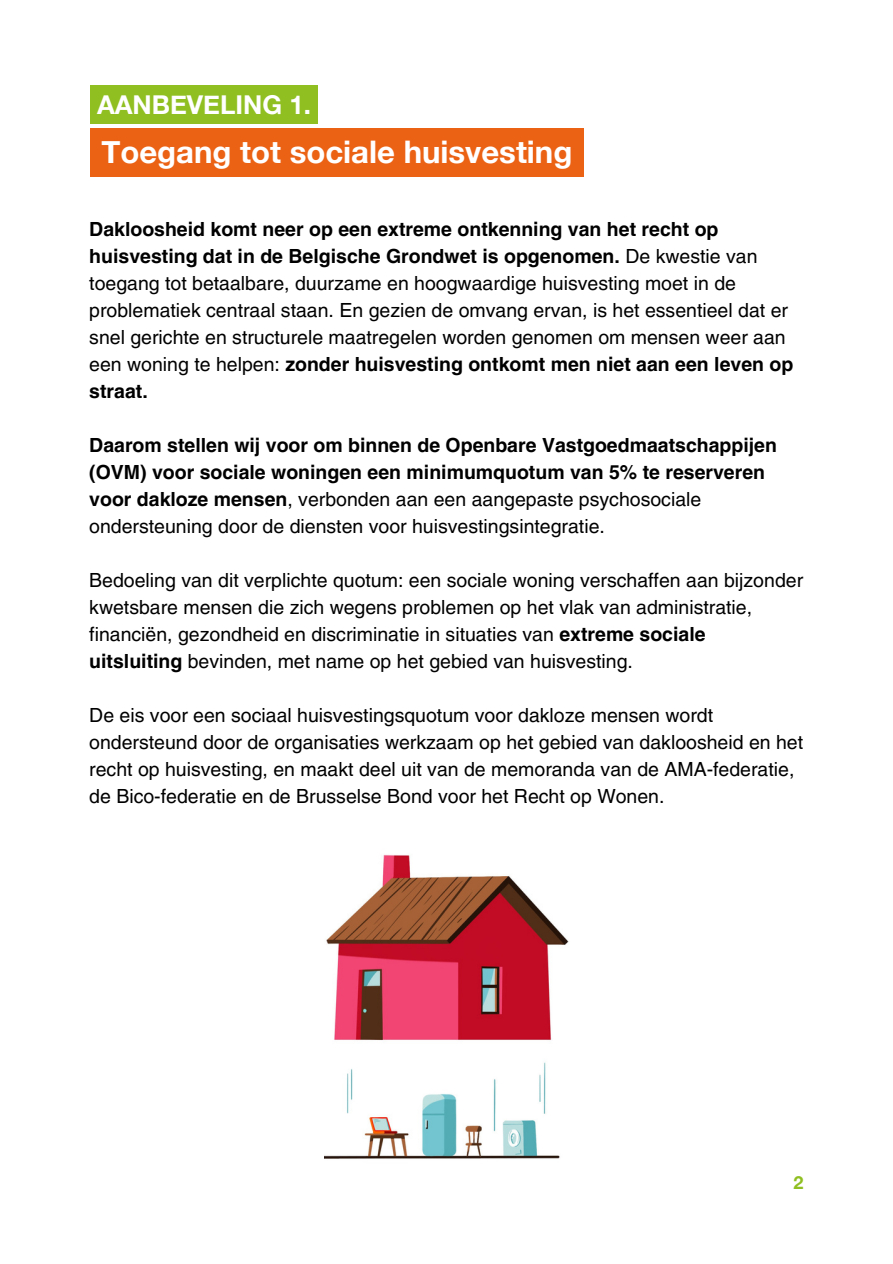
<style>
.page{position:relative;width:893px;height:1264px;background:#fff}
.page>*{position:absolute;margin:0;border:0;box-sizing:border-box;transform-origin:0 0}
.t1{font:700 31.05px "Helvetica Neue";color:#fff}
.t2{font:700 25.95px "Helvetica Neue";color:#fff}
.t3{font:19.5px/27px "Helvetica LT Pro";color:#000}
.t4{font:700 19.5px/27px "Helvetica LT Pro";color:#000}
.t5{font:700 18px "Helvetica Neue";color:#8fbf21}
.s1{font-weight:700}
.s2{font-weight:400}
</style>
<div class="page">
<img style="left:324px;top:854px;width:245px;height:305px">
<div style="left:90px;top:128px;width:493px;height:48px;background:#eb6215"></div>
<div style="left:90px;top:85px;width:228px;height:39px;background:#8fbf21"></div>
<p class="t2" style="left:97px;top:88px;width:215px">AANBEVELING 1.</p>
<p class="t1" style="left:101px;top:133px;width:472px">Toegang tot sociale huisvesting</p>
<p class="t3" style="left:89px;top:217px;width:705px"><span class="s1">Dakloosheid komt neer op een extreme ontkenning van het recht op huisvesting dat in de Belgische Grondwet is opgenomen.</span> De kwestie van toegang tot betaalbare, duurzame en hoogwaardige huisvesting moet in de problematiek centraal staan. En gezien de omvang ervan, is het essentieel dat er snel gerichte en structurele maatregelen worden genomen om mensen weer aan een woning te helpen: <span class="s1">zonder huisvesting ontkomt men niet aan een leven op straat.</span></p>
<p class="t4" style="left:89px;top:433px;width:689px">Daarom stellen wij voor om binnen de Openbare Vastgoedmaatschappijen (OVM) voor sociale woningen een minimumquotum van 5% te reserveren voor dakloze mensen<span class="s2">, verbonden aan een aangepaste psychosociale ondersteuning door de diensten voor huisvestingsintegratie.</span></p>
<p class="t3" style="left:89px;top:568px;width:715px">Bedoeling van dit verplichte quotum: een sociale woning verschaffen aan bijzonder kwetsbare mensen die zich wegens problemen op het vlak van administratie, financiën, gezondheid en discriminatie in situaties van <span class="s1">extreme sociale uitsluiting</span> bevinden, met name op het gebied van huisvesting.</p>
<p class="t3" style="left:89px;top:703px;width:715px">De eis voor een sociaal huisvestingsquotum voor dakloze mensen wordt ondersteund door de organisaties werkzaam op het gebied van dakloosheid en het recht op huisvesting, en maakt deel uit van de memoranda van de AMA-federatie, de Bico-federatie en de Brusselse Bond voor het Recht op Wonen.</p>
<p class="t5" style="left:793px;top:1171px;width:11px">2</p>
</div>
